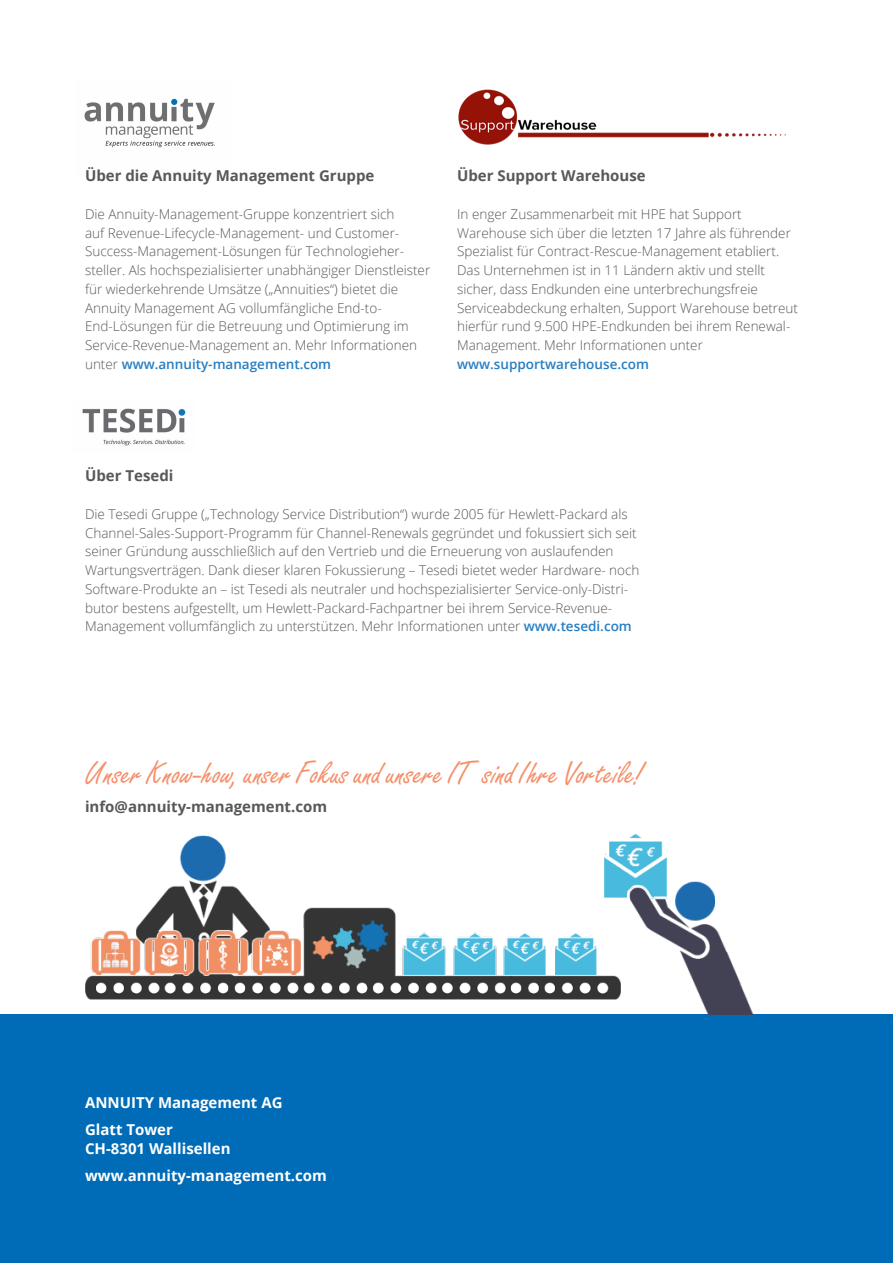
<style>
.page{position:relative;width:893px;height:1263px;background:#fff}
.page>*{position:absolute;margin:0;border:0;box-sizing:border-box;transform-origin:0 0}
.Dach{font:33px "Freestyle Script LT";color:#f68f6a}
.Dach-2{font:700 15px/18.8px "Open Sans";color:#fff}
.Dach-3{font:700 15px "Open Sans";color:#57585a}
.Fließ{font:700 15px "Open Sans";color:#57585a}
.Fließ-2{font:300 13.5px/18.8px "Open Sans";color:#57585a}
.s1{font-weight:600;color:#267ec2}
</style>
<div class="page">
<img style="left:84px;top:98px;width:131px;height:50px">
<div style="left:0;top:1014px;width:893px;height:249px;background:#006cb7"></div>
<img style="left:85px;top:833px;width:669px;height:181px">
<img style="left:458px;top:89px;width:328px;height:56px">
<img style="left:82px;top:408px;width:104px;height:38px">
<p class="Fließ" style="left:85px;top:165px;width:291px">Über die Annuity Management Gruppe</p>
<p class="Fließ-2" style="left:85px;top:204px;width:347px">Die Annuity-Management-Gruppe konzentriert sich<br>auf Revenue-Lifecycle-Management- und Customer-Success-Management-Lösungen für Technologieher&shy;steller. Als hochspezialisierter unabhängiger Dienstleister für wiederkehrende Umsätze („Annuities“) bietet die Annuity Management AG vollumfängliche End-to-End-Lösungen für die Betreuung und Optimierung im Service-Revenue-Management an. Mehr Informationen unter <span class="s1">www.annuity-management.com</span></p>
<p class="Dach-3" style="left:457px;top:165px;width:190px">Über Support Warehouse</p>
<p class="Fließ-2" style="left:457px;top:204px;width:342px">In enger Zusammenarbeit mit HPE hat Support Warehouse sich über die letzten 17 Jahre als führender Spezialist für Contract-Rescue-Management etabliert.<br>Das Unternehmen ist in 11 Ländern aktiv und stellt sicher, dass Endkunden eine unterbrechungsfreie Serviceabdeckung erhalten, Support Warehouse betreut hierfür rund 9.500 HPE-Endkunden bei ihrem Renewal-Management. Mehr Informationen unter <span class="s1">www.supportwarehouse.com</span></p>
<p class="Dach-3" style="left:85px;top:465px;width:90px">Über Tesedi</p>
<p class="Fließ-2" style="left:85px;top:504px;width:556px">Die Tesedi Gruppe („Technology Service Distribution“) wurde 2005 für Hewlett-Packard als Channel-Sales-Support-Programm für Channel-Renewals gegründet und fokussiert sich seit seiner Gründung ausschließlich auf den Vertrieb und die Erneuerung von auslaufenden Wartungsverträgen. Dank dieser klaren Fokussierung – Tesedi bietet weder Hardware- noch Software-Produkte an – ist Tesedi als neutraler und hochspezialisierter Service-only-Distri&shy;butor bestens aufgestellt, um Hewlett-Packard-Fachpartner bei ihrem Service-Revenue-Management vollumfänglich zu unterstützen. Mehr Informationen unter <span class="s1">www.tesedi.com</span></p>
<p class="Dach" style="left:85px;top:754px;width:560px">Unser Know-how, unser Fokus und unsere IT sind Ihre Vorteile!</p>
<p class="Dach-3" style="left:85px;top:795px;width:244px">info@annuity-management.com</p>
<p class="Dach-2" style="left:85px;top:1093px;width:199px">ANNUITY Management AG</p>
<p class="Dach-2" style="left:85px;top:1120px;width:147px">Glatt Tower<br>CH-8301 Wallisellen</p>
<p class="Dach-2" style="left:85px;top:1166px;width:243px">www.annuity-management.com</p>
</div>
